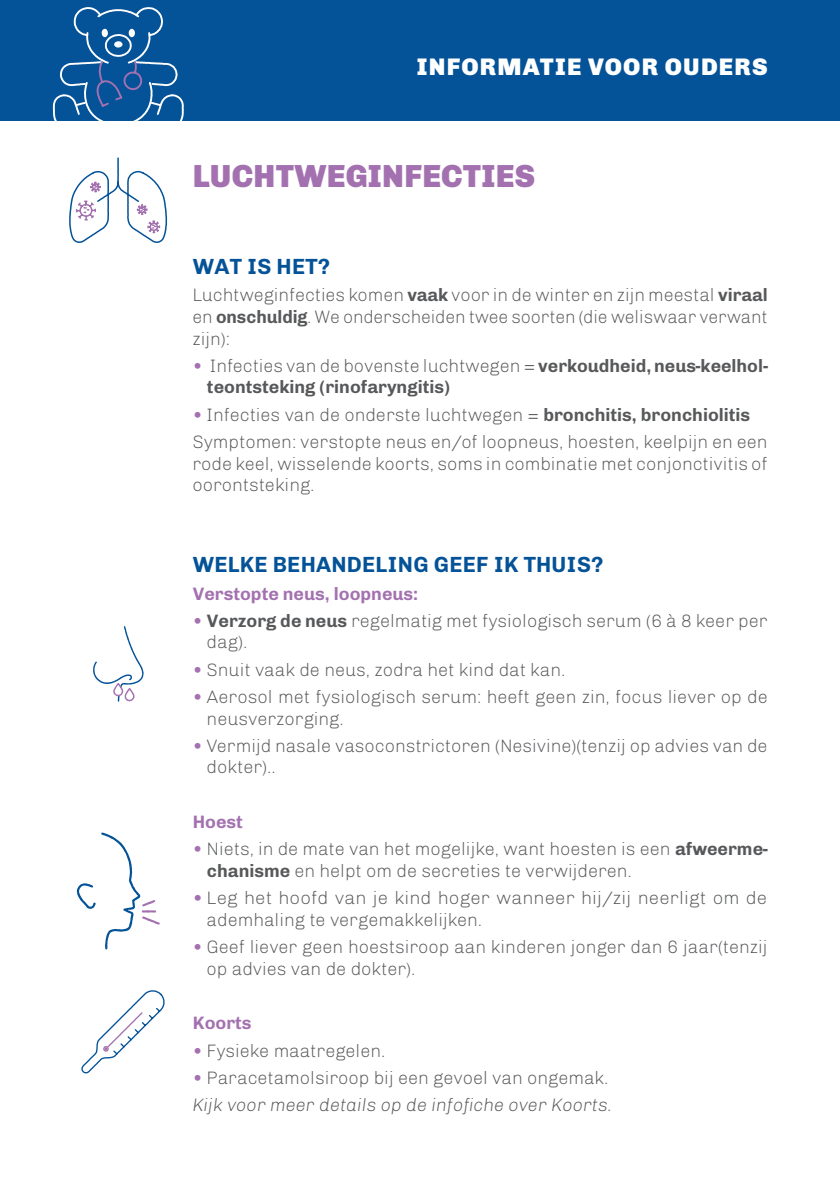
<style>
.page{position:relative;width:840px;height:1191px;background:#fff}
.page>*{position:absolute;margin:0;border:0;box-sizing:border-box;transform-origin:0 0}
.t1{font:900 32px "Chivo";letter-spacing:.01em;color:#a471b0}
.t2{font:900 24px "Chivo";letter-spacing:.05em;color:#fff}
.t3{font:700 22px "Chivo";letter-spacing:.01em;color:#045297}
.t4{font:300 18px/21.6px "Chivo";color:#57585a}
.t5{font:700 18px/21.6px "Chivo";color:#57585a}
.t6{font:italic 300 18px/27.2px "Chivo";color:#57585a}
.t7{font:700 18px "Chivo";color:#a471b0}
.s1{font-weight:700}
.s2{color:#a471b0}
.s3{font-weight:300}
.s4{font-weight:700;color:#a471b0}
.s5{font-weight:700;font-style:normal;color:#a471b0}
.s6{font-style:normal}
</style>
<div class="page">
<div style="left:0;top:0;width:839px;height:120px;background:#045297"></div>
<svg style="left:52px;top:7px;width:133px;height:114px"></svg>
<svg style="left:81px;top:990px;width:84px;height:84px"></svg>
<svg style="left:69px;top:157px;width:99px;height:86px"></svg>
<svg style="left:77px;top:832px;width:83px;height:117px"></svg>
<svg style="left:93px;top:626px;width:50px;height:75px"></svg>
<h2 class="t2" style="left:416px;top:52px;width:352px">INFORMATIE VOOR OUDERS</h2>
<h1 class="t1" style="left:193px;top:157px;width:343px">LUCHTWEGINFECTIES</h1>
<p class="t3" style="left:193px;top:254px;width:139px">WAT IS HET?</p>
<p class="t4" style="left:193px;top:284px;width:576px;text-align:justify">Luchtweginfecties komen <span class="s1">vaak</span> voor in de winter en zijn meestal <span class="s1">viraal </span>en <span class="s1">onschuldig</span>. We onderscheiden twee soorten (die weliswaar verwant zijn):</p>
<p class="t5" style="left:207px;top:355px;width:562px;text-indent:-14px"><span class="s2">•</span> <span class="s3">Infecties van de bovenste luchtwegen =</span> verkoudheid, neus-keelhol&shy;teontsteking (rinofaryngitis)</p>
<p class="t4" style="left:193px;top:401px;width:576px;line-height:27.2px"><span class="s4">•</span> Infecties van de onderste luchtwegen = <span class="s1">bronchitis, bronchiolitis<br></span>Symptomen: verstopte neus en/of loopneus, hoesten, keelpijn en een</p>
<p class="t4" style="left:193px;top:453px;width:576px">rode keel, wisselende koorts, soms in combinatie met conjonctivitis of oorontsteking.</p>
<p class="t3" style="left:193px;top:552px;width:412px">WELKE BEHANDELING GEEF IK THUIS?</p>
<p class="t7" style="left:193px;top:583px;width:227px">Verstopte neus, loopneus:</p>
<p class="t4" style="left:207px;top:610px;width:562px;text-indent:-14px"><span class="s4">•</span> <span class="s1">Verzorg de neus</span> regelmatig met fysiologisch serum (6 à 8 keer per dag).</p>
<p class="t4" style="left:193px;top:659px;width:374px"><span class="s4">•</span> Snuit vaak de neus, zodra het kind dat kan.</p>
<p class="t4" style="left:207px;top:686px;width:562px;text-indent:-14px"><span class="s4">•</span> Aerosol met fysiologisch serum: heeft geen zin, focus liever op de neusverzorging.</p>
<p class="t4" style="left:207px;top:735px;width:562px;text-indent:-14px"><span class="s4">•</span> Vermijd nasale vasoconstrictoren (Nesivine)(tenzij op advies van de dokter)..</p>
<p class="t7" style="left:193px;top:811px;width:52px">Hoest</p>
<p class="t4" style="left:207px;top:838px;width:562px;text-indent:-14px"><span class="s4">•</span> Niets, in de mate van het mogelijke, want hoesten is een <span class="s1">afweerme&shy;chanisme</span> en helpt om de secreties te verwijderen.</p>
<p class="t4" style="left:207px;top:887px;width:561px;text-indent:-14px"><span class="s4">•</span> Leg het hoofd van je kind hoger wanneer hij/zij neerligt om de ademhaling te vergemakkelijken.</p>
<p class="t4" style="left:207px;top:936px;width:562px;text-indent:-14px"><span class="s4">•</span> Geef liever geen hoestsiroop aan kinderen jonger dan 6 jaar(tenzij op advies van de dokter).</p>
<p class="t7" style="left:193px;top:1012px;width:60px">Koorts</p>
<p class="t4" style="left:193px;top:1039px;width:194px"><span class="s4">•</span> Fysieke maatregelen.</p>
<p class="t6" style="left:193px;top:1064px;width:421px"><span class="s5">•</span> <span class="s6">Paracetamolsiroop bij een gevoel van ongemak.<br></span>Kijk voor meer details op de infofiche over Koorts.</p>
</div>
